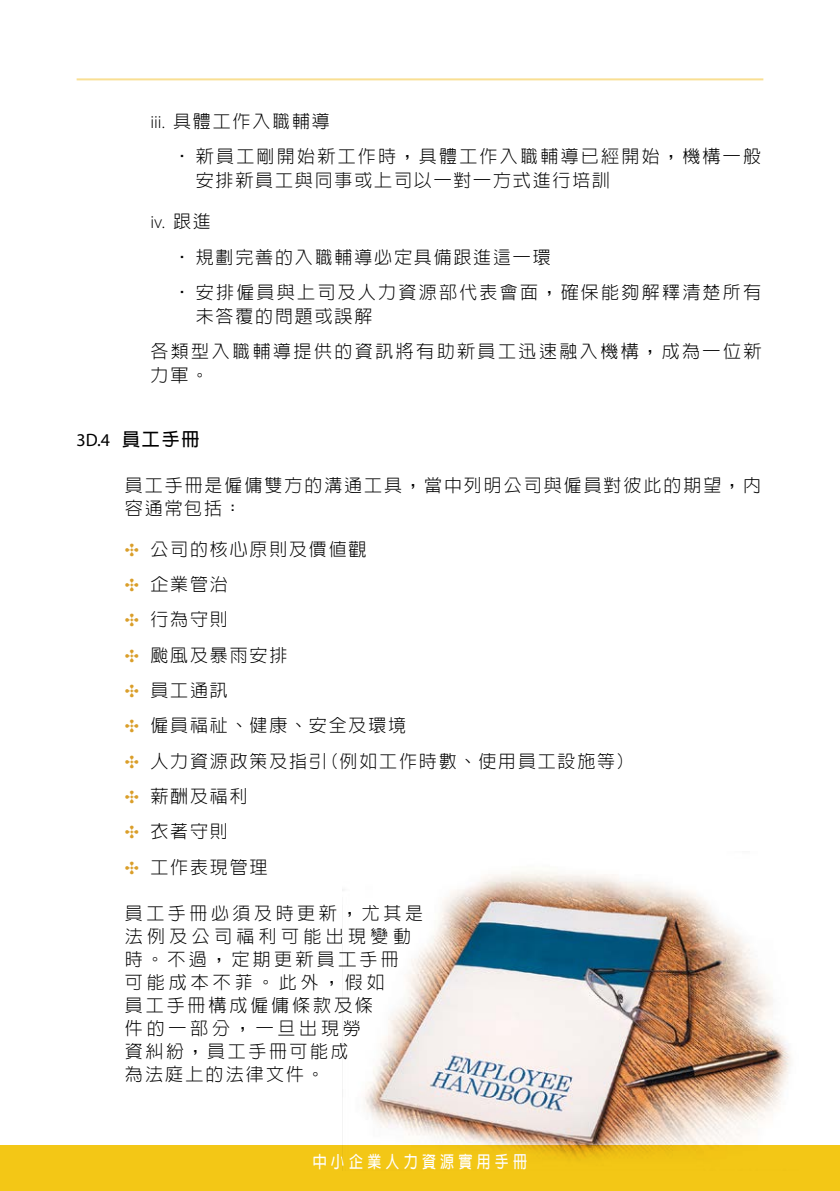
<style>
.page{position:relative;width:840px;height:1191px;background:#fff}
.page>*{position:absolute;margin:0;border:0;box-sizing:border-box;transform-origin:0 0}
.t1{font:300 18px/24px "AR Hei B5 HK";letter-spacing:.12em;color:#000}
.t2{font:300 18px/23px "AR Hei B5 HK";letter-spacing:.195em;color:#000}
.t3{font:300 18px "AR Hei B5 HK";letter-spacing:.1em;color:#000}
.t4{font:18px "Myriad Pro";color:#000}
.t5{font:300 18px "Myriad Pro";color:#000}
.t6{font:700 16.8px "AR Hei B5";letter-spacing:.3em;color:#fff;scale:.83 1}
.s1{font-family:"Myriad Pro"}
.s2{font-family:"AR Hei B5 HK"}
.s3{font-family:"AR Hei B5 HK";font-weight:700}
.s4{color:#da9e29}
</style>
<div class="page">
<hr style="left:77px;top:78px;width:686px;height:2px;background:#f9df93">
<div style="left:0;top:1145px;width:839px;height:46px;background:#f3c716"></div>
<img style="left:342px;top:872px;width:449px;height:298px">
<p class="t3" style="left:150px;top:112px;width:181px"><span class="s1">iii.</span> 具體工作入職輔導</p>
<p class="t1" style="left:196px;top:144px;width:566px;text-indent:-23px">• 新員工剛開始新工作時，具體工作入職輔導已經開始，機構一般安排新員工與同事或上司以一對一方式進行培訓</p>
<p class="t5" style="left:150px;top:212px;width:62px">iv. <span class="s2">跟進</span></p>
<p class="t3" style="left:173px;top:248px;width:379px">• 規劃完善的入職輔導必定具備跟進這一環</p>
<p class="t1" style="left:196px;top:280px;width:566px;text-indent:-23px">• 安排僱員與上司及人力資源部代表會面，確保能夠解釋清楚所有未答覆的問題或誤解</p>
<p class="t1" style="left:150px;top:339px;width:612px">各類型入職輔導提供的資訊將有助新員工迅速融入機構，成為一位新力軍。</p>
<p class="t4" style="left:77px;top:429px;width:124px">3D.4 <span class="s3">員工手冊</span></p>
<p class="t1" style="left:125px;top:473px;width:637px;line-height:23px">員工手冊是僱傭雙方的溝通工具，當中列明公司與僱員對彼此的期望，內容通常包括：</p>
<p class="t3" style="left:125px;top:540px;width:243px"><span class="s4">✣</span> 公司的核心原則及價值觀</p>
<p class="t1" style="left:125px;top:572px;width:104px"><span class="s4">✣</span> 企業管治</p>
<p class="t1" style="left:125px;top:607px;width:104px"><span class="s4">✣</span> 行為守則</p>
<p class="t3" style="left:125px;top:646px;width:164px"><span class="s4">✣</span> 颱風及暴雨安排</p>
<p class="t1" style="left:125px;top:678px;width:104px"><span class="s4">✣</span> 員工通訊</p>
<p class="t3" style="left:125px;top:716px;width:283px"><span class="s4">✣</span> 僱員福祉、健康、安全及環境</p>
<p class="t3" style="left:125px;top:752px;width:502px"><span class="s4">✣</span> 人力資源政策及指引(例如工作時數、使用員工設施等)</p>
<p class="t1" style="left:125px;top:784px;width:124px"><span class="s4">✣</span> 薪酬及福利</p>
<p class="t1" style="left:125px;top:819px;width:104px"><span class="s4">✣</span> 衣著守則</p>
<p class="t1" style="left:125px;top:855px;width:144px"><span class="s4">✣</span> 工作表現管理</p>
<p class="t2" style="left:125px;top:901px;width:299px">員工手冊必須及時更新，尤其是法例及公司福利可能出現變動時。不過，定期更新員工手冊<br>可能成本不菲。此外，假如<br>員工手冊構成僱傭條款及條<br>件的一部分，一旦出現勞<br>資糾紛，員工手冊可能成<br>為法庭上的法律文件。</p>
<p class="t6" style="left:312px;top:1153px;width:260px">中小企業人力資源實用手冊</p>
</div>
